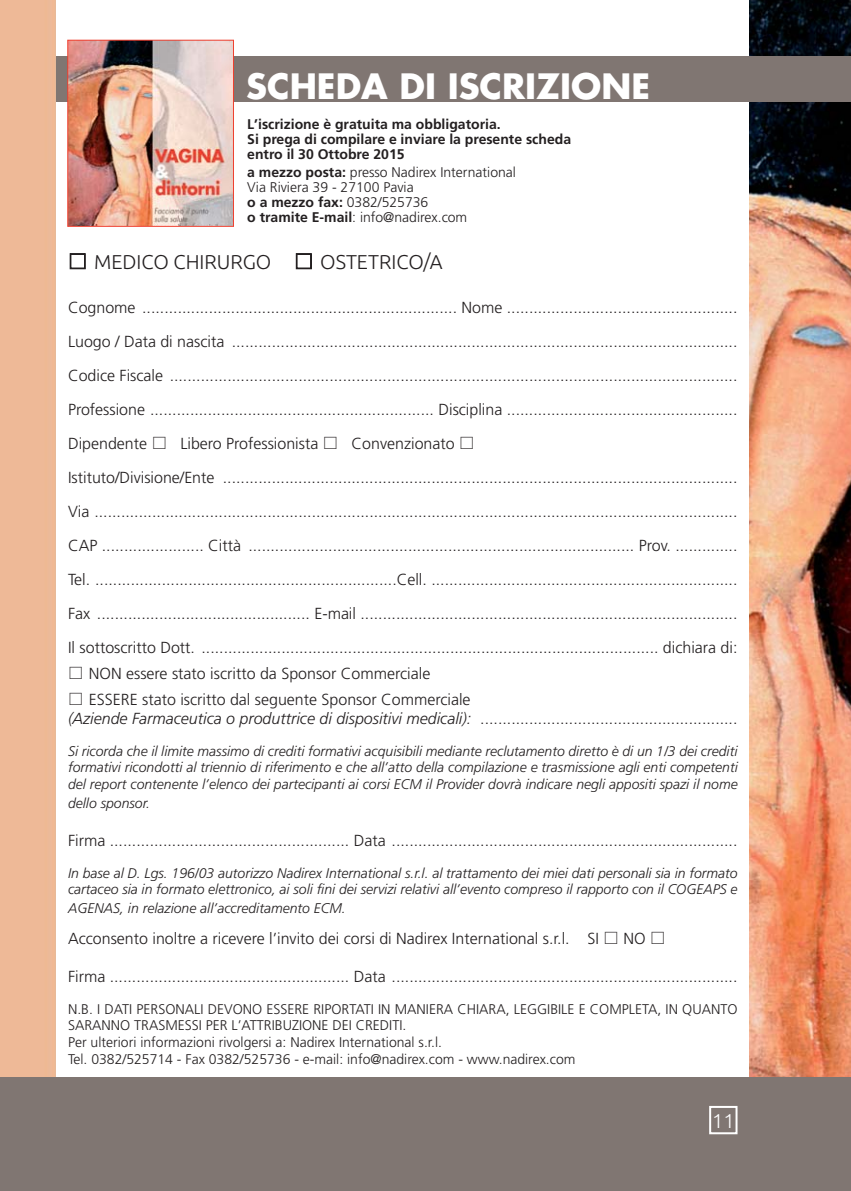
<style>
.page{position:relative;width:851px;height:1191px;background:#fff}
.page>*{position:absolute;margin:0;border:0;box-sizing:border-box;transform-origin:0 0}
.t1{font:700 34px "Futura";color:#fff}
.t2{font:300 20px "Ubuntu";color:#231f20}
.t3{font:300 20px "Ubuntu";color:#fff}
.t4{font:300 16px/34px "Frutiger";color:#231f20}
.t5{font:italic 300 14px/16.8px "Frutiger";color:#231f20;text-align:justify}
.t6{font:300 14px/16.8px "Frutiger";color:#231f20}
.t7{font:700 14px/15px "Frutiger";color:#231f20}
.s1{font-weight:700}
.s2{font-style:italic}
</style>
<div class="page">
<img style="left:0;top:0;width:850px;height:1077px">
<div style="left:57px;top:0;width:691px;height:1083px;background:#fff"></div>
<div style="left:0;top:1077px;width:850px;height:114px;background:#807672"></div>
<div style="left:57px;top:57px;width:793px;height:45px;background:#807672"></div>
<div style="left:709px;top:1106px;width:28px;height:28px;border:2px solid #fff"></div>
<img style="left:69px;top:42px;width:163px;height:183px">
<div style="left:67px;top:40px;width:167px;height:187px;border:1px solid #ef402f"></div>
<h1 class="t1" style="left:246px;top:71px;width:405px">SCHEDA DI ISCRIZIONE</h1>
<p class="t7" style="left:247px;top:117px;width:325px">L’iscrizione è gratuita ma obbligatoria.<br>Si prega di compilare e inviare la presente scheda entro il 30 Ottobre 2015</p>
<p class="t6" style="left:247px;top:165px;width:270px;line-height:15px"><span class="s1">a mezzo posta:</span> presso Nadirex International Via Riviera 39 - 27100 Pavia<br><span class="s1">o a mezzo fax:</span> 0382/525736<br><span class="s1">o tramite E-mail</span>: info@nadirex.com</p>
<p class="t2" style="left:68px;top:250px;width:376px">□ MEDICO CHIRURGO □ OSTETRICO/A</p>
<p class="t4" style="left:68px;top:291px;width:670px">Cognome ....................................................................... Nome ....................................................<br>Luogo / Data di nascita ..................................................................................................................<br>Codice Fiscale ................................................................................................................................<br>Professione ................................................................ Disciplina ....................................................<br>Dipendente □ Libero Professionista □ Convenzionato □<br>Istituto/Divisione/Ente ....................................................................................................................<br>Via .................................................................................................................................................<br>CAP ....................... Città ....................................................................................... Prov. ..............<br>Tel. ....................................................................Cell. .....................................................................<br>Fax ................................................ E-mail .....................................................................................<br>Il sottoscritto Dott. ....................................................................................................... dichiara di:</p>
<p class="t4" style="left:68px;top:657px;width:364px">□ NON essere stato iscritto da Sponsor Commerciale</p>
<p class="t4" style="left:68px;top:691px;width:671px;line-height:19.2px">□ ESSERE stato iscritto dal seguente Sponsor Commerciale<br><span class="s2">(Aziende Farmaceutica o produttrice di dispositivi medicali):</span> ..........................................................</p>
<p class="t5" style="left:68px;top:743px;width:671px">Si ricorda che il limite massimo di crediti formativi acquisibili mediante reclutamento diretto è di un 1/3 dei crediti formativi ricondotti al triennio di riferimento e che all’atto della compilazione e trasmissione agli enti competenti del report contenente l’elenco dei partecipanti ai corsi ECM il Provider dovrà indicare negli appositi spazi il nome</p>
<p class="t5" style="left:68px;top:795px;width:83px">dello sponsor.</p>
<p class="t4" style="left:68px;top:824px;width:670px">Firma ...................................................... Data ..............................................................................</p>
<p class="t5" style="left:68px;top:865px;width:671px">In base al D. Lgs. 196/03 autorizzo Nadirex International s.r.l. al trattamento dei miei dati personali sia in formato cartaceo sia in formato elettronico, ai soli fini dei servizi relativi all’evento compreso il rapporto con il COGEAPS e</p>
<p class="t5" style="left:68px;top:900px;width:279px">AGENAS, in relazione all’accreditamento ECM.</p>
<p class="t4" style="left:68px;top:922px;width:599px">Acconsento inoltre a ricevere l’invito dei corsi di Nadirex International s.r.l. SI □ NO □</p>
<p class="t4" style="left:68px;top:960px;width:670px">Firma ...................................................... Data ..............................................................................</p>
<p class="t6" style="left:68px;top:1001px;width:671px">N.B. I DATI PERSONALI DEVONO ESSERE RIPORTATI IN MANIERA CHIARA, LEGGIBILE E COMPLETA, IN QUANTO SARANNO TRASMESSI PER L’ATTRIBUZIONE DEI CREDITI.<br>Per ulteriori informazioni rivolgersi a: Nadirex International s.r.l.<br>Tel. 0382/525714 - Fax 0382/525736 - e-mail: info@nadirex.com - www.nadirex.com</p>
<p class="t3" style="left:712px;top:1109px;width:24px">11</p>
</div>
